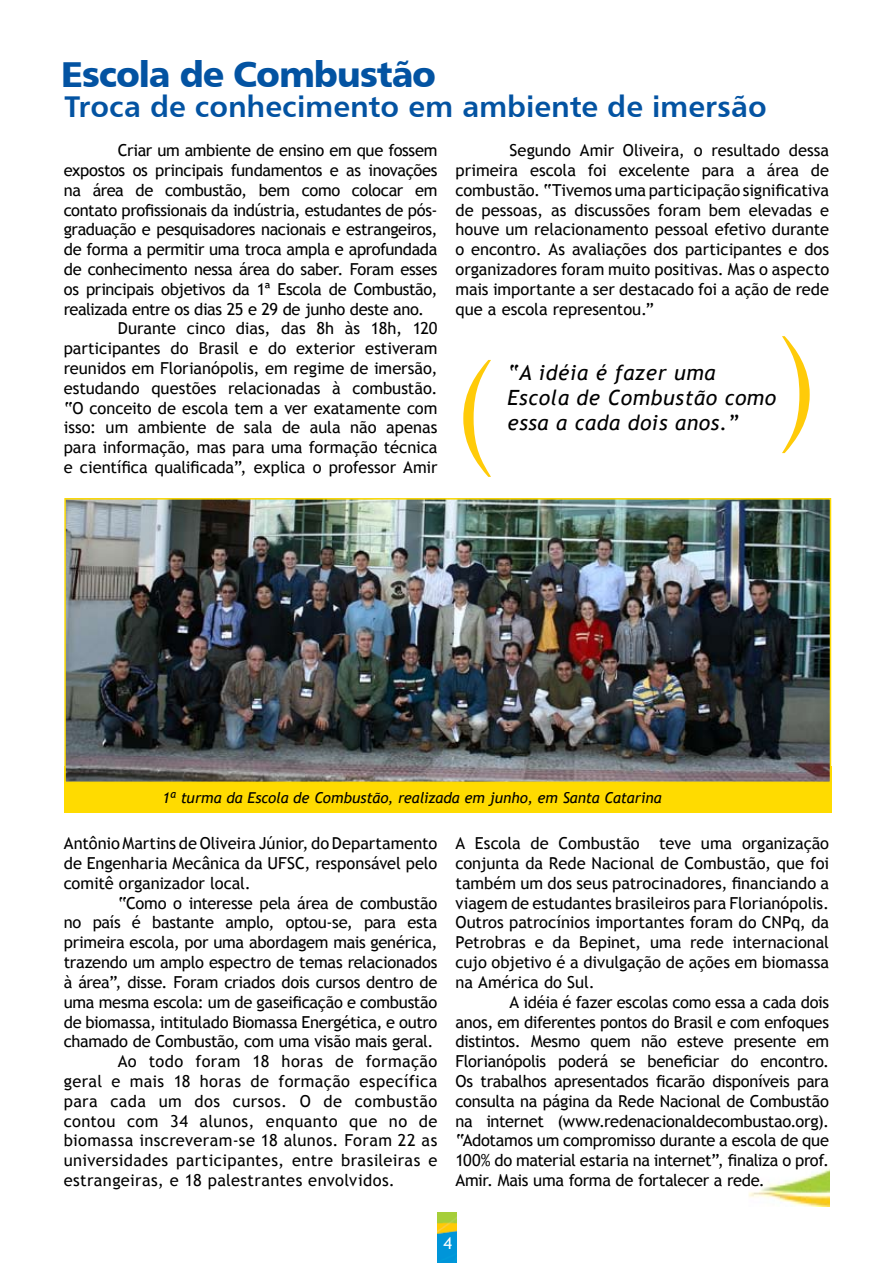
<style>
.page{position:relative;width:893px;height:1263px;background:#fff}
.page>*{position:absolute;margin:0;border:0;box-sizing:border-box;transform-origin:0 0}
.t1{font:126px "Electra LH Bold Display";color:#ffcb09}
.t2{font:36px "Humanist 777 BT Black B";letter-spacing:-.035em;color:#0353a2}
.t3{font:30px "Humanist 777 BT Bold B";color:#0353a2}
.t4{font:italic 21px/25px "Trebuchet MS";letter-spacing:.03em;color:#000}
.t5{font:16.5px/19.8px "Trebuchet MS";letter-spacing:-.015em;color:#000;text-align:justify}
.t6{font:16.5px "Trebuchet MS";letter-spacing:.02em;color:#000}
.t7{font:16.5px "Trebuchet MS";letter-spacing:.025em;color:#000}
.t8{font:16.5px "Trebuchet MS";color:#fff}
.t9{font:italic 15px "Trebuchet MS";letter-spacing:-.005em;color:#000}
</style>
<div class="page">
<img style="left:748px;top:1168px;width:82px;height:39px">
<div style="left:64px;top:767px;width:767px;height:46px;background:#ffdb00"></div>
<img style="left:67px;top:501px;width:761px;height:279px">
<div style="left:64px;top:498px;width:767px;height:285px;border:2px solid #fcd902"></div>
<img style="left:438px;top:1213px;width:18px;height:50px">
<h2 class="t2" style="left:61px;top:52px;width:377px">Escola de Combustão</h2>
<h3 class="t3" style="left:64px;top:88px;width:704px">Troca de conhecimento em ambiente de imersão</h3>
<p class="t5" style="left:118px;top:141px;width:321px">Criar um ambiente de ensino em que fossem</p>
<p class="t5" style="left:64px;top:160px;width:375px">expostos os principais fundamentos e as inovações</p>
<p class="t5" style="left:64px;top:180px;width:375px">na área de combustão, bem como colocar em</p>
<p class="t5" style="left:64px;top:200px;width:375px">contato profissionais da indústria, estudantes de pós-</p>
<p class="t5" style="left:64px;top:220px;width:375px">graduação e pesquisadores nacionais e estrangeiros,</p>
<p class="t5" style="left:64px;top:240px;width:375px">de forma a permitir uma troca ampla e aprofundada</p>
<p class="t5" style="left:64px;top:259px;width:375px">de conhecimento nessa área do saber. Foram esses</p>
<p class="t5" style="left:64px;top:279px;width:375px">os principais objetivos da 1ª Escola de Combustão,</p>
<p class="t5" style="left:64px;top:299px;width:362px">realizada entre os dias 25 e 29 de junho deste ano.</p>
<p class="t5" style="left:118px;top:319px;width:321px">Durante cinco dias, das 8h às 18h, 120</p>
<p class="t5" style="left:64px;top:339px;width:375px">participantes do Brasil e do exterior estiveram</p>
<p class="t5" style="left:64px;top:358px;width:375px">reunidos em Florianópolis, em regime de imersão,</p>
<p class="t5" style="left:64px;top:378px;width:375px">estudando questões relacionadas à combustão.</p>
<p class="t5" style="left:64px;top:398px;width:375px">“O conceito de escola tem a ver exatamente com</p>
<p class="t5" style="left:64px;top:418px;width:375px">isso: um ambiente de sala de aula não apenas</p>
<p class="t5" style="left:64px;top:438px;width:375px">para informação, mas para uma formação técnica</p>
<p class="t5" style="left:64px;top:457px;width:375px">e científica qualificada”, explica o professor Amir</p>
<p class="t5" style="left:455px;top:141px;width:375px;text-indent:54px">Segundo Amir Oliveira, o resultado dessa primeira escola foi excelente para a área de combustão. “Tivemos uma participação significativa de pessoas, as discussões foram bem elevadas e houve um relacionamento pessoal efetivo durante o encontro. As avaliações dos participantes e dos organizadores foram muito positivas. Mas o aspecto mais importante a ser destacado foi a ação de rede que a escola representou.”</p>
<h1 class="t1" style="left:457px;top:332px;width:35px">(</h1>
<h1 class="t1" style="left:782px;top:308px;width:35px">)</h1>
<p class="t4" style="left:507px;top:360px;width:270px">“A idéia é fazer uma<br>Escola de Combustão como essa a cada dois anos.”</p>
<p class="t9" style="left:162px;top:789px;width:501px">1ª turma da Escola de Combustão, realizada em junho, em Santa Catarina</p>
<p class="t5" style="left:64px;top:834px;width:375px">Antônio Martins de Oliveira Júnior, do Departamento de Engenharia Mecânica da UFSC, responsável pelo comitê organizador local.</p>
<p class="t5" style="left:118px;top:893px;width:321px">“Como o interesse pela área de combustão</p>
<p class="t5" style="left:64px;top:913px;width:375px">no país é bastante amplo, optou-se, para esta</p>
<p class="t5" style="left:64px;top:933px;width:375px">primeira escola, por uma abordagem mais genérica,</p>
<p class="t5" style="left:64px;top:952px;width:375px">trazendo um amplo espectro de temas relacionados</p>
<p class="t5" style="left:64px;top:972px;width:375px">à área”, disse. Foram criados dois cursos dentro de</p>
<p class="t5" style="left:64px;top:992px;width:375px">uma mesma escola: um de gaseificação e combustão</p>
<p class="t5" style="left:64px;top:1012px;width:375px">de biomassa, intitulado Biomassa Energética, e outro</p>
<p class="t5" style="left:64px;top:1032px;width:371px">chamado de Combustão, com uma visão mais geral.</p>
<p class="t7" style="left:118px;top:1051px;width:321px">Ao todo foram 18 horas de formação</p>
<p class="t6" style="left:64px;top:1071px;width:375px">geral e mais 18 horas de formação específica</p>
<p class="t7" style="left:64px;top:1091px;width:375px">para cada um dos cursos. O de combustão</p>
<p class="t7" style="left:64px;top:1111px;width:375px">contou com 34 alunos, enquanto que no de</p>
<p class="t6" style="left:64px;top:1131px;width:375px">biomassa inscreveram-se 18 alunos. Foram 22 as</p>
<p class="t6" style="left:64px;top:1150px;width:375px">universidades participantes, entre brasileiras e</p>
<p class="t6" style="left:64px;top:1170px;width:333px">estrangeiras, e 18 palestrantes envolvidos.</p>
<p class="t5" style="left:455px;top:834px;width:375px">A Escola de Combustão teve uma organização conjunta da Rede Nacional de Combustão, que foi também um dos seus patrocinadores, financiando a viagem de estudantes brasileiros para Florianópolis.<br>Outros patrocínios importantes foram do CNPq, da Petrobras e da Bepinet, uma rede internacional cujo objetivo é a divulgação de ações em biomassa na América do Sul.</p>
<p class="t5" style="left:455px;top:992px;width:375px;text-indent:54px">A idéia é fazer escolas como essa a cada dois anos, em diferentes pontos do Brasil e com enfoques distintos. Mesmo quem não esteve presente em Florianópolis poderá se beneficiar do encontro.<br>Os trabalhos apresentados ficarão disponíveis para consulta na página da Rede Nacional de Combustão na internet (www.redenacionaldecombustao.org). “Adotamos um compromisso durante a escola de que 100% do material estaria na internet”, finaliza o prof.<br>Amir. Mais uma forma de fortalecer a rede.</p>
<p class="t8" style="left:443px;top:1233px;width:10px">4</p>
</div>
